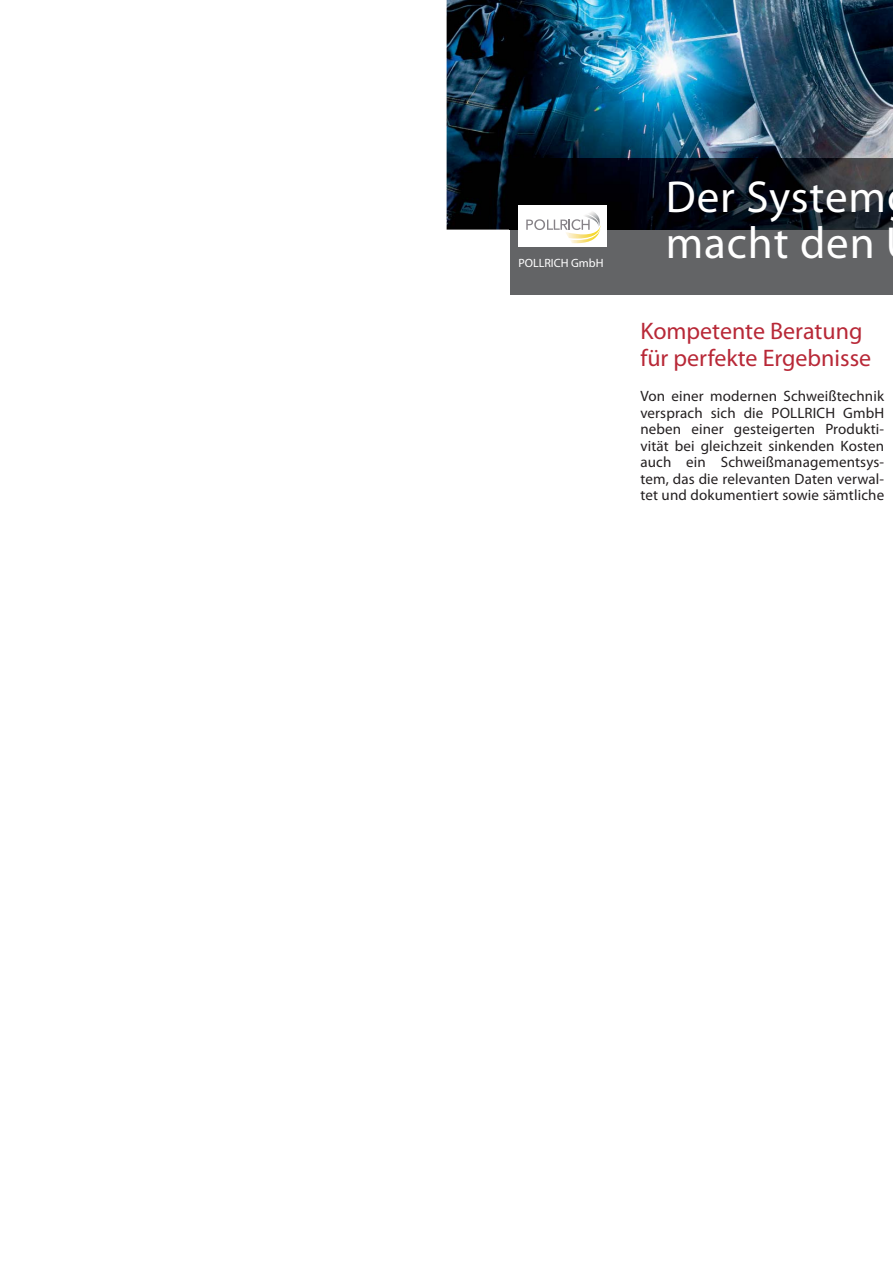
<style>
.page{position:relative;width:893px;height:1263px;background:#fff}
.page>*{position:absolute;margin:0;border:0;box-sizing:border-box;transform-origin:0 0}
.t1{font:45px "Myriad Pro";letter-spacing:.02em;color:#fff}
.t2{font:24px/27px "Myriad Pro";color:#b82837}
.t3{font:15px/16.5px "Myriad Pro";letter-spacing:.01em;color:#231f20;text-align:justify}
.t4{font:12px "Myriad Pro";color:#fff}
</style>
<div class="page">
<img style="left:447px;top:0;width:446px;height:230px">
<div style="left:510px;top:230px;width:383px;height:65px;background:#636466"></div>
<img style="left:510px;top:159px;width:383px;height:71px">
<div style="left:518px;top:205px;width:89px;height:42px;background:#fff"></div>
<svg style="left:526px;top:219px;width:56px;height:11px"></svg>
<img style="left:565px;top:224px;width:18px;height:14px">
<img style="left:570px;top:229px;width:30px;height:14px">
<img style="left:588px;top:212px;width:13px;height:17px">
<img style="left:582px;top:214px;width:17px;height:12px">
<p class="t4" style="left:518px;top:259px;width:87px">POLLRICH GmbH</p>
<h1 class="t1" style="left:666px;top:179px;width:222px">Der System</h1>
<h1 class="t1" style="left:666px;top:226px;width:210px">macht den</h1>
<h2 class="t2" style="left:640px;top:319px;width:232px">Kompetente Beratung für perfekte Ergebnisse</h2>
<p class="t3" style="left:640px;top:389px;width:245px">Von einer modernen Schweißtechnik versprach sich die POLLRICH GmbH neben einer gesteigerten Produkti&shy;vität bei gleichzeit sinkenden Kosten auch ein Schweißmanagementsys&shy;tem, das die relevanten Daten verwal&shy;tet und dokumentiert sowie sämtliche</p>
</div>
